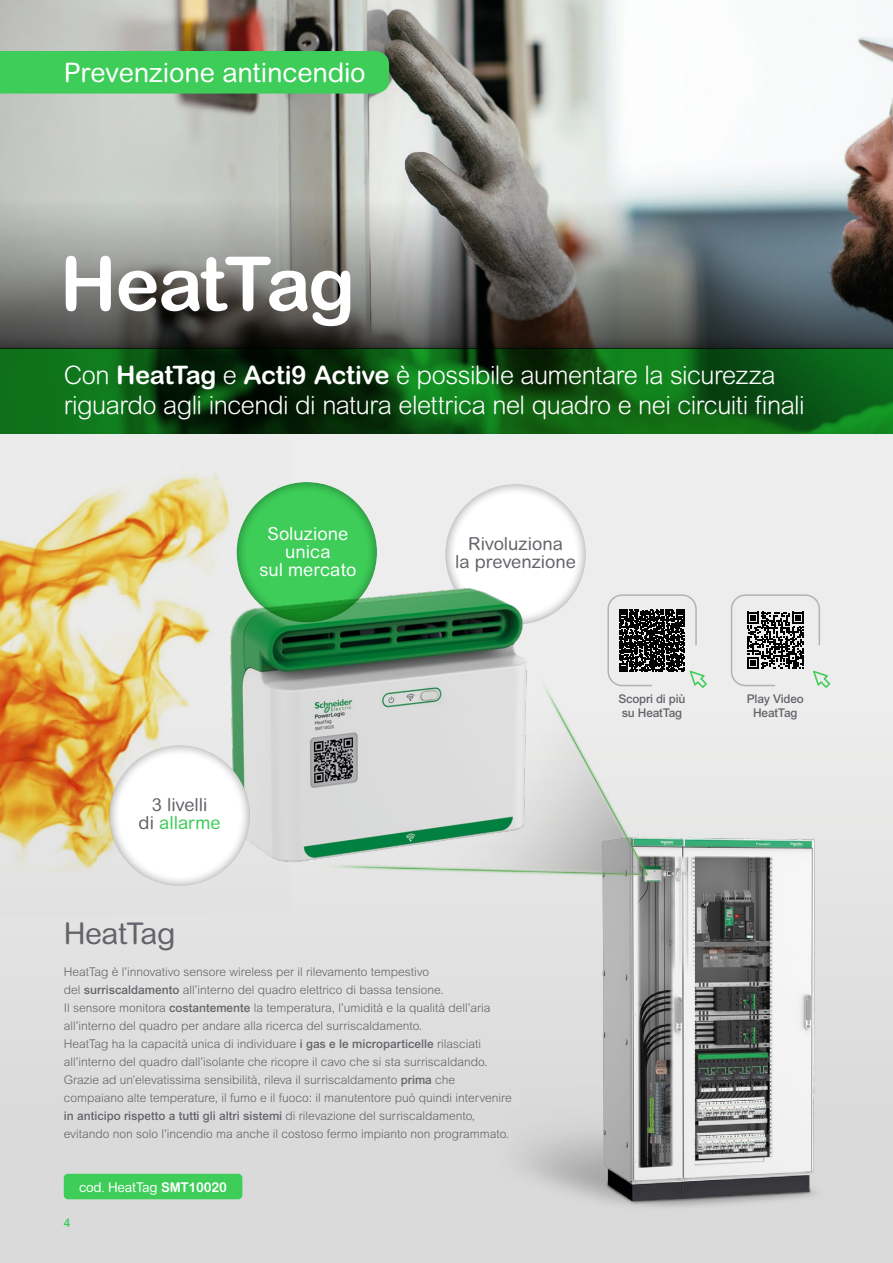
<style>
.page{position:relative;width:893px;height:1263px;background:#fff}
.page>*{position:absolute;margin:0;border:0;box-sizing:border-box;transform-origin:0 0}
.t1{font:700 75px "Arial Rounded MT Pro";letter-spacing:-.025em;color:#fff}
.t2{font:30px "Arial Rounded MT Pro";letter-spacing:-.02em;color:#626469}
.t3{font:27px "Arial Rounded MT Pro";letter-spacing:-.005em;color:#fff}
.t4{font:300 25.5px/30.6px "Arial Rounded MT Pro";letter-spacing:-.02em;color:#fff}
.t5{font:18px/18px "Arial Rounded MT Pro";color:#626469;text-align:center}
.t6{font:18px/18px "Arial Rounded MT Pro";color:#fff;text-align:center}
.t7{font:13.5px "Arial Rounded MT Pro";letter-spacing:-.015em;color:#fff}
.t8{font:300 12px/18px "Arial MT Std";color:#626469}
.t9{font:500 12px/14.4px "Arial MT Std";letter-spacing:-.015em;color:#626469;text-align:center}
.t10{font:500 12px "Arial MT Std";color:#3dcd58}
.s1{font-weight:700}
.s2{color:#3dcd58}
.s3{font-weight:500}
</style>
<div class="page">
<div style="left:0;top:426px;width:893px;height:837px;background:#e2e1e1"></div>
<div style="left:433px;top:474px;width:166px;height:151px;background:#000;opacity:.25"></div>
<img style="left:0;top:475px;width:224px;height:396px">
<img style="left:201px;top:626px;width:661px;height:584px">
<img style="left:0;top:0;width:893px;height:200px">
<svg style="left:0;top:349px;width:893px;height:85px;background:#0b5312"></svg>
<div style="left:64px;top:1174px;width:178px;height:25px;background:#3dcd58;border-radius:4px"></div>
<img style="left:224px;top:577px;width:310px;height:295px">
<div style="left:224px;top:472px;width:166px;height:151px;background:#000;opacity:.25"></div>
<div style="left:97px;top:735px;width:166px;height:151px;background:#000;opacity:.25"></div>
<svg style="left:0;top:200px;width:893px;height:149px;background:#6f7270"></svg>
<svg style="left:730px;top:594px;width:100px;height:94px"></svg>
<svg style="left:607px;top:594px;width:100px;height:94px"></svg>
<div style="left:0;top:51px;width:389px;height:43px;background:#3dcd58"></div>
<h3 class="t3" style="left:64px;top:56px;width:303px">Prevenzione antincendio</h3>
<h1 class="t1" style="left:60px;top:239px;width:297px">HeatTag</h1>
<h3 class="t4" style="left:64px;top:360px;width:742px">Con <span class="s1">HeatTag</span> e <span class="s1">Acti9 Active</span> è possibile aumentare la sicurezza riguardo agli incendi di natura elettrica nel quadro e nei circuiti finali</h3>
<h3 class="t6" style="left:259px;top:525px;width:99px">Soluzione unica<br>sul mercato</h3>
<h3 class="t5" style="left:455px;top:535px;width:122px">Rivoluziona<br>la prevenzione</h3>
<h3 class="t5" style="left:139px;top:796px;width:84px">3 livelli<br>di <span class="s2">allarme</span></h3>
<h2 class="t2" style="left:64px;top:915px;width:113px">HeatTag</h2>
<p class="t8" style="left:64px;top:963px;width:449px">HeatTag è l’innovativo sensore wireless per il rilevamento tempestivo<br>del <span class="s3">surriscaldamento</span> all’interno del quadro elettrico di bassa tensione.<br>Il sensore monitora <span class="s3">costantemente</span> la temperatura, l’umidità e la qualità dell’aria all’interno del quadro per andare alla ricerca del surriscaldamento.<br>HeatTag ha la capacità unica di individuare <span class="s3">i gas e le microparticelle</span> rilasciati all’interno del quadro dall’isolante che ricopre il cavo che si sta surriscaldando.<br>Grazie ad un’elevatissima sensibilità, rileva il surriscaldamento <span class="s3">prima</span> che compaiano alte temperature, il fumo e il fuoco: il manutentore può quindi intervenire <span class="s3">in anticipo rispetto a tutti gli altri sistemi</span> di rilevazione del surriscaldamento, evitando non solo l’incendio ma anche il costoso fermo impianto non programmato.</p>
<p class="t7" style="left:79px;top:1179px;width:150px">cod. HeatTag <span class="s1">SMT10020</span></p>
<p class="t10" style="left:64px;top:1216px;width:8px">4</p>
<p class="t9" style="left:618px;top:691px;width:69px;text-align:left">Scopri di più su HeatTag</p>
<p class="t9" style="left:747px;top:691px;width:59px">Play Video<br>HeatTag</p>
</div>
